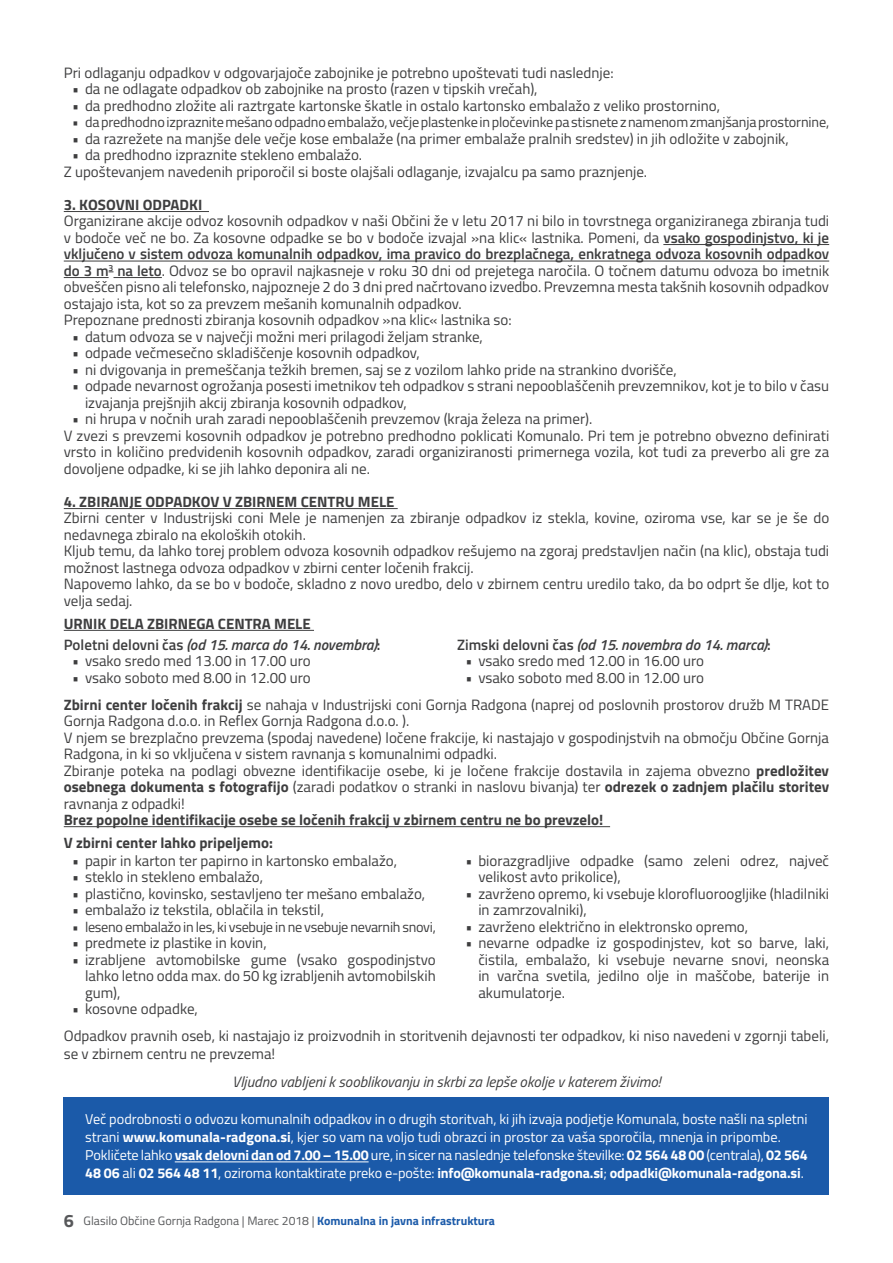
<style>
.page{position:relative;width:893px;height:1263px;background:#fff}
.page>*{position:absolute;margin:0;border:0;box-sizing:border-box;transform-origin:0 0}
.t1{font:15px/16.5px "Titillium";color:#3e3e3f}
.t2{font:700 15px/21px "Titillium";color:#3e3e3f}
.t3{font:italic 15px "Titillium";color:#3e3e3f}
.t4{font:italic 600 15px "Titillium";color:#3e3e3f}
.t5{font:14.25px/18px "Titillium";color:#fff}
.t6{font:14.25px "Titillium";letter-spacing:-.01em;color:#3e3e3f}
.t7{font:12.15px "Titillium";color:#57585a}
.s1{font-weight:600}
.s2{font-weight:600;font-style:italic}
.s3{font-style:normal}
.s4{font-weight:700}
.s5{font-weight:700;font-size:18px}
.s6{font-weight:700;font-size:12px;color:#1b5aa9}
</style>
<div class="page">
<hr style="left:64px;top:211px;width:145px;height:1px;background:#3e3e3f">
<hr style="left:663px;top:244px;width:166px;height:1px;background:#3e3e3f">
<hr style="left:64px;top:261px;width:765px;height:1px;background:#3e3e3f">
<hr style="left:64px;top:277px;width:45px;height:1px;background:#3e3e3f">
<hr style="left:114px;top:277px;width:48px;height:1px;background:#3e3e3f">
<hr style="left:64px;top:508px;width:334px;height:1px;background:#3e3e3f">
<hr style="left:64px;top:630px;width:250px;height:1px;background:#3e3e3f">
<hr style="left:64px;top:826px;width:546px;height:1px;background:#3e3e3f">
<div style="left:64px;top:1097px;width:765px;height:97px;background:#1b5aa9"></div>
<hr style="left:175px;top:1161px;width:194px;height:1px;background:#fff">
<p class="t1" style="left:64px;top:64px;width:551px">Pri odlaganju odpadkov v odgovarjajoče zabojnike je potrebno upoštevati tudi naslednje:</p>
<p class="t1" style="left:72px;top:80px;width:467px">• da ne odlagate odpadkov ob zabojnike na prosto (razen v tipskih vrečah),</p>
<p class="t1" style="left:72px;top:97px;width:649px">• da predhodno zložite ali raztrgate kartonske škatle in ostalo kartonsko embalažo z veliko prostornino,</p>
<p class="t6" style="left:72px;top:112px;width:758px">• da predhodno izpraznite mešano odpadno embalažo, večje plastenke in pločevinke pa stisnete z namenom zmanjšanja prostornine,</p>
<p class="t1" style="left:72px;top:130px;width:718px">• da razrežete na manjše dele večje kose embalaže (na primer embalaže pralnih sredstev) in jih odložite v zabojnik,</p>
<p class="t1" style="left:64px;top:146px;width:585px;text-indent:9px">• da predhodno izpraznite stekleno embalažo.<br>Z upoštevanjem navedenih priporočil si boste olajšali odlaganje, izvajalcu pa samo praznjenje.</p>
<p class="t2" style="left:64px;top:193px;width:140px">3. KOSOVNI ODPADKI</p>
<p class="t1" style="left:64px;top:212px;width:767px">Organizirane akcije odvoz kosovnih odpadkov v naši Občini že v letu 2017 ni bilo in tovrstnega organiziranega zbiranja tudi v bodoče več ne bo. Za kosovne odpadke se bo v bodoče izvajal »na klic« lastnika. Pomeni, da <span class="s1">vsako gospodinjstvo, ki je vključeno v sistem odvoza komunalnih odpadkov, ima pravico do brezplačnega, enkratnega odvoza kosovnih odpadkov do 3 m</span><sup>3</sup> <span class="s1">na leto</span>. Odvoz se bo opravil najkasneje v roku 30 dni od prejetega naročila. O točnem datumu odvoza bo imetnik obveščen pisno ali telefonsko, najpozneje 2 do 3 dni pred načrtovano izvedbo. Prevzemna mesta takšnih kosovnih odpadkov ostajajo ista, kot so za prevzem mešanih komunalnih odpadkov.<br>Prepoznane prednosti zbiranja kosovnih odpadkov »na klic« lastnika so:</p>
<p class="t1" style="left:72px;top:328px;width:412px">• datum odvoza se v največji možni meri prilagodi željam stranke,</p>
<p class="t1" style="left:72px;top:344px;width:349px">• odpade večmesečno skladiščenje kosovnih odpadkov,</p>
<p class="t1" style="left:72px;top:361px;width:606px">• ni dvigovanja in premeščanja težkih bremen, saj se z vozilom lahko pride na strankino dvorišče,</p>
<p class="t1" style="left:85px;top:377px;width:746px;text-indent:-13px">• odpade nevarnost ogrožanja posesti imetnikov teh odpadkov s strani nepooblaščenih prevzemnikov, kot je to bilo v času izvajanja prejšnjih akcij zbiranja kosovnih odpadkov,</p>
<p class="t1" style="left:64px;top:410px;width:767px;text-indent:9px">• ni hrupa v nočnih urah zaradi nepooblaščenih prevzemov (kraja železa na primer).<br>V zvezi s prevzemi kosovnih odpadkov je potrebno predhodno poklicati Komunalo. Pri tem je potrebno obvezno definirati vrsto in količino predvidenih kosovnih odpadkov, zaradi organiziranosti primernega vozila, kot tudi za preverbo ali gre za dovoljene odpadke, ki se jih lahko deponira ali ne.</p>
<p class="t2" style="left:64px;top:490px;width:332px">4. ZBIRANJE ODPADKOV V ZBIRNEM CENTRU MELE</p>
<p class="t1" style="left:64px;top:509px;width:767px">Zbirni center v Industrijski coni Mele je namenjen za zbiranje odpadkov iz stekla, kovine, oziroma vse, kar se je še do nedavnega zbiralo na ekoloških otokih.<br>Kljub temu, da lahko torej problem odvoza kosovnih odpadkov rešujemo na zgoraj predstavljen način (na klic), obstaja tudi možnost lastnega odvoza odpadkov v zbirni center ločenih frakcij.<br>Napovemo lahko, da se bo v bodoče, skladno z novo uredbo, delo v zbirnem centru uredilo tako, da bo odprt še dlje, kot to velja sedaj.</p>
<p class="t2" style="left:64px;top:612px;width:318px">URNIK DELA ZBIRNEGA CENTRA MELE<br><span class="s1">Poletni delovni čas</span> <span class="s2">(od 15. marca do 14. novembra)</span><span class="s1">:</span></p>
<p class="t1" style="left:72px;top:652px;width:240px">• vsako sredo med 13.00 in 17.00 uro</p>
<p class="t1" style="left:72px;top:668px;width:240px">• vsako soboto med 8.00 in 12.00 uro</p>
<p class="t4" style="left:457px;top:633px;width:315px"><span class="s3">Zimski delovni čas</span> (od 15. novembra do 14. marca)<span class="s3">:</span></p>
<p class="t1" style="left:466px;top:652px;width:240px">• vsako sredo med 12.00 in 16.00 uro</p>
<p class="t1" style="left:64px;top:663px;width:767px;line-height:26.8px;text-indent:402px">• vsako soboto med 8.00 in 12.00 uro<br><span class="s4">Zbirni center ločenih frakcij</span> se nahaja v Industrijski coni Gornja Radgona (naprej od poslovnih prostorov družb M TRADE</p>
<p class="t1" style="left:64px;top:712px;width:767px">Gornja Radgona d.o.o. in Reflex Gornja Radgona d.o.o. ).<br>V njem se brezplačno prevzema (spodaj navedene) ločene frakcije, ki nastajajo v gospodinjstvih na območju Občine Gornja Radgona, in ki so vključena v sistem ravnanja s komunalnimi odpadki.<br>Zbiranje poteka na podlagi obvezne identifikacije osebe, ki je ločene frakcije dostavila in zajema obvezno <span class="s4">predložitev osebnega dokumenta s fotografijo</span> (zaradi podatkov o stranki in naslovu bivanja) ter <span class="s4">odrezek o zadnjem plačilu storitev </span>ravnanja z odpadki!</p>
<p class="t2" style="left:64px;top:808px;width:541px;line-height:22.5px">Brez popolne identifikacije osebe se ločenih frakcij v zbirnem centru ne bo prevzelo!<br>V zbirni center lahko pripeljemo:</p>
<p class="t1" style="left:72px;top:851px;width:326px">• papir in karton ter papirno in kartonsko embalažo,</p>
<p class="t1" style="left:72px;top:868px;width:192px">• steklo in stekleno embalažo,</p>
<p class="t1" style="left:72px;top:884px;width:354px">• plastično, kovinsko, sestavljeno ter mešano embalažo,</p>
<p class="t1" style="left:72px;top:901px;width:253px">• embalažo iz tekstila, oblačila in tekstil,</p>
<p class="t6" style="left:72px;top:916px;width:365px">• leseno embalažo in les, ki vsebuje in ne vsebuje nevarnih snovi,</p>
<p class="t1" style="left:72px;top:934px;width:196px">• predmete iz plastike in kovin,</p>
<p class="t1" style="left:85px;top:950px;width:352px;text-align:justify;text-indent:-13px">• izrabljene avtomobilske gume (vsako gospodinjstvo lahko letno odda max. do 50 kg izrabljenih avtomobilskih gum),</p>
<p class="t1" style="left:72px;top:1000px;width:127px">• kosovne odpadke,</p>
<p class="t1" style="left:478px;top:851px;width:352px;text-indent:-13px">• biorazgradljive odpadke (samo zeleni odrez, največ velikost avto prikolice),</p>
<p class="t1" style="left:478px;top:884px;width:352px;text-indent:-13px">• zavrženo opremo, ki vsebuje klorofluoroogljike (hladilniki in zamrzovalniki),</p>
<p class="t1" style="left:466px;top:917px;width:284px">• zavrženo električno in elektronsko opremo,</p>
<p class="t1" style="left:478px;top:934px;width:352px;text-align:justify;text-indent:-13px">• nevarne odpadke iz gospodinjstev, kot so barve, laki, čistila, embalažo, ki vsebuje nevarne snovi, neonska in varčna svetila, jedilno olje in maščobe, baterije in akumulatorje.</p>
<p class="t1" style="left:64px;top:1026px;width:767px;line-height:18px">Odpadkov pravnih oseb, ki nastajajo iz proizvodnih in storitvenih dejavnosti ter odpadkov, ki niso navedeni v zgornji tabeli, se v zbirnem centru ne prevzema!</p>
<p class="t3" style="left:232px;top:1070px;width:430px">Vljudno vabljeni k sooblikovanju in skrbi za lepše okolje v katerem živimo!</p>
<p class="t5" style="left:85px;top:1110px;width:724px">Več podrobnosti o odvozu komunalnih odpadkov in o drugih storitvah, ki jih izvaja podjetje Komunala, boste našli na spletni strani <span class="s4">www.komunala-radgona.si</span>, kjer so vam na voljo tudi obrazci in prostor za vaša sporočila, mnenja in pripombe.<br>Pokličete lahko <span class="s4">vsak delovni dan od 7.00 – 15.00</span> ure, in sicer na naslednje telefonske številke: <span class="s4">02 564 48 00</span> (centrala), <span class="s4">02 564<br>48 06</span> ali <span class="s4">02 564 48 11</span>, oziroma kontaktirate preko e-pošte: <span class="s4">info@komunala-radgona.si</span>; <span class="s4">odpadki@komunala-radgona.si</span>.</p>
<p class="t7" style="left:64px;top:1211px;width:433px"><span class="s5">6</span> Glasilo Občine Gornja Radgona | Marec 2018 | <span class="s6">Komunalna in javna infrastruktura</span></p>
</div>
